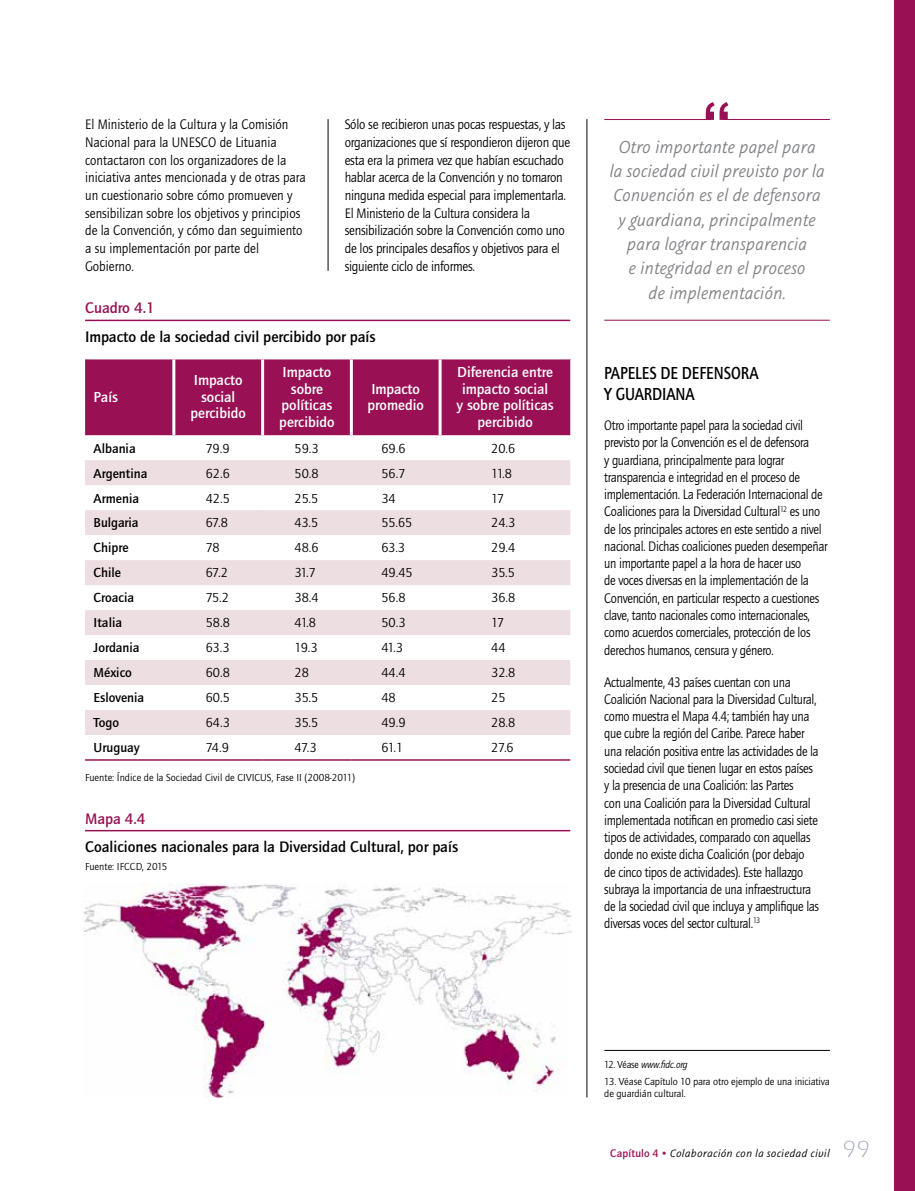
<style>
.page{position:relative;width:915px;height:1191px;background:#fff}
.page>*{position:absolute;margin:0;border:0;box-sizing:border-box;transform-origin:0 0}
.t1{font:italic 19.5px/24.3px "Graublau Sans";letter-spacing:-.01em;color:#808285;text-align:center;scale:.95 1}
.t2{font:500 18px/21px "Quay Sans ITC Std";color:#000;scale:.85 1}
.t3{font:500 15.75px "Quay Sans ITC Std";color:#000}
.t4{font:500 15.75px "Quay Sans ITC Std";color:#991154}
.t5{font:500 15px/16.5px "Quay Sans ITC Std";color:#fff;text-align:center}
.t6{font:14.25px/17.2px "Quay Sans ITC Std";letter-spacing:-.025em;color:#000;scale:.89 1}
.t7{font:14.25px/17.7px "Quay Sans ITC Std";letter-spacing:-.025em;color:#000;scale:.93 1}
.t8{font:14.25px/17.7px "Quay Sans ITC Std";color:#000;scale:.93 1}
.t9{font:13.5px "Quay Sans ITC Std";color:#000}
.t10{font:500 13.5px "Quay Sans ITC Std";color:#000}
.t11{font:italic 12px "Graublau Sans";letter-spacing:.01em;color:#000}
.t12{font:10.5px/12.8px "Quay Sans ITC Std";letter-spacing:-.01em;color:#000}
.t13{font:italic 10.5px "Quay Sans ITC Std";letter-spacing:-.02em;color:#000;scale:.94 1}
.s1{font-style:normal}
.s2{font-family:"Quay Sans ITC Std";font-weight:500;font-style:normal;font-size:11.25px;color:#991154}
.s3{font-family:"ITC Eras Std";font-weight:300;font-style:normal;font-size:24px;color:#929ba7}
</style>
<div class="page">
<div style="left:893px;top:0;width:21px;height:1191px;background:#991154"></div>
<hr style="left:586px;top:119px;width:1px;height:978px;background:#000">
<hr style="left:328px;top:119px;width:1px;height:152px;background:#000">
<hr style="left:604px;top:119px;width:106px;height:1px;background:#991154">
<hr style="left:723px;top:119px;width:106px;height:1px;background:#991154">
<hr style="left:604px;top:320px;width:225px;height:1px;background:#991154">
<svg style="left:705px;top:102px;width:23px;height:18px"></svg>
<hr style="left:604px;top:1050px;width:225px;height:1px;background:#000">
<hr style="left:85px;top:830px;width:485px;height:1px;background:#991154">
<img style="left:83px;top:883px;width:488px;height:214px">
<hr style="left:85px;top:320px;width:485px;height:1px;background:#991154">
<div style="left:85px;top:359px;width:485px;height:76px;background:#991154"></div>
<svg style="left:85px;top:460px;width:485px;height:275px;fill:#eddee1"></svg>
<hr style="left:172px;top:359px;width:3px;height:76px;background:#fff">
<hr style="left:261px;top:359px;width:3px;height:76px;background:#fff">
<hr style="left:350px;top:359px;width:3px;height:76px;background:#fff">
<hr style="left:438px;top:359px;width:3px;height:76px;background:#fff">
<hr style="left:85px;top:759px;width:89px;height:1px;background:#991154">
<hr style="left:174px;top:759px;width:88px;height:1px;background:#991154">
<hr style="left:262px;top:759px;width:89px;height:1px;background:#991154">
<hr style="left:351px;top:759px;width:89px;height:1px;background:#991154">
<hr style="left:440px;top:759px;width:130px;height:1px;background:#991154">
<p class="t8" style="left:85px;top:116px;width:238px">El Ministerio de la Cultura y la Comisión Nacional para la UNESCO de Lituania contactaron con los organizadores de la iniciativa antes mencionada y de otras para un cuestionario sobre cómo promueven y sensibilizan sobre los objetivos y principios de la Convención, y cómo dan seguimiento a su implementación por parte del Gobierno.</p>
<p class="t7" style="left:344px;top:116px;width:244px">Sólo se recibieron unas pocas respuestas, y las organizaciones que sí respondieron dijeron que esta era la primera vez que habían escuchado hablar acerca de la Convención y no tomaron ninguna medida especial para implementarla.<br>El Ministerio de la Cultura considera la sensibilización sobre la Convención como uno de los principales desafíos y objetivos para el siguiente ciclo de informes.</p>
<p class="t4" style="left:85px;top:299px;width:71px">Cuadro 4.1</p>
<p class="t3" style="left:85px;top:327px;width:292px">Impacto de la sociedad civil percibido por país</p>
<p class="t5" style="left:94px;top:389px;width:26px">País</p>
<p class="t5" style="left:190px;top:372px;width:57px">Impacto social percibido</p>
<p class="t5" style="left:279px;top:364px;width:57px">Impacto sobre políticas percibido</p>
<p class="t5" style="left:367px;top:380px;width:58px;text-align:left">Impacto promedio</p>
<p class="t5" style="left:456px;top:364px;width:99px">Diferencia entre impacto social<br>y sobre políticas percibido</p>
<p class="t10" style="left:94px;top:440px;width:44px">Albania</p>
<p class="t9" style="left:206px;top:440px;width:25px">79.9</p>
<p class="t9" style="left:294px;top:440px;width:26px">59.3</p>
<p class="t9" style="left:381px;top:440px;width:26px">69.6</p>
<p class="t9" style="left:491px;top:440px;width:26px">20.6</p>
<p class="t10" style="left:94px;top:465px;width:55px">Argentina</p>
<p class="t9" style="left:206px;top:465px;width:26px">62.6</p>
<p class="t9" style="left:294px;top:465px;width:26px">50.8</p>
<p class="t9" style="left:381px;top:465px;width:26px">56.7</p>
<p class="t9" style="left:491px;top:465px;width:22px">11.8</p>
<p class="t10" style="left:94px;top:490px;width:47px">Armenia</p>
<p class="t9" style="left:206px;top:490px;width:26px">42.5</p>
<p class="t9" style="left:294px;top:490px;width:25px">25.5</p>
<p class="t9" style="left:381px;top:490px;width:16px">34</p>
<p class="t9" style="left:491px;top:490px;width:15px">17</p>
<p class="t10" style="left:94px;top:515px;width:46px">Bulgaria</p>
<p class="t9" style="left:206px;top:515px;width:24px">67.8</p>
<p class="t9" style="left:294px;top:515px;width:25px">43.5</p>
<p class="t9" style="left:381px;top:515px;width:33px">55.65</p>
<p class="t9" style="left:491px;top:515px;width:26px">24.3</p>
<p class="t10" style="left:94px;top:540px;width:36px">Chipre</p>
<p class="t9" style="left:206px;top:540px;width:15px">78</p>
<p class="t9" style="left:294px;top:540px;width:26px">48.6</p>
<p class="t9" style="left:381px;top:540px;width:25px">63.3</p>
<p class="t9" style="left:491px;top:540px;width:26px">29.4</p>
<p class="t10" style="left:94px;top:565px;width:29px">Chile</p>
<p class="t9" style="left:206px;top:565px;width:24px">67.2</p>
<p class="t9" style="left:294px;top:565px;width:23px">31.7</p>
<p class="t9" style="left:381px;top:565px;width:33px">49.45</p>
<p class="t9" style="left:491px;top:565px;width:25px">35.5</p>
<p class="t10" style="left:94px;top:590px;width:42px">Croacia</p>
<p class="t9" style="left:206px;top:590px;width:25px">75.2</p>
<p class="t9" style="left:294px;top:590px;width:26px">38.4</p>
<p class="t9" style="left:381px;top:590px;width:26px">56.8</p>
<p class="t9" style="left:491px;top:590px;width:26px">36.8</p>
<p class="t10" style="left:94px;top:615px;width:30px">Italia</p>
<p class="t9" style="left:206px;top:615px;width:26px">58.8</p>
<p class="t9" style="left:294px;top:615px;width:23px">41.8</p>
<p class="t9" style="left:381px;top:615px;width:26px">50.3</p>
<p class="t9" style="left:491px;top:615px;width:15px">17</p>
<p class="t10" style="left:94px;top:640px;width:47px">Jordania</p>
<p class="t9" style="left:206px;top:640px;width:25px">63.3</p>
<p class="t9" style="left:294px;top:640px;width:25px">19.3</p>
<p class="t9" style="left:381px;top:640px;width:23px">41.3</p>
<p class="t9" style="left:491px;top:640px;width:16px">44</p>
<p class="t10" style="left:94px;top:665px;width:40px">México</p>
<p class="t9" style="left:206px;top:665px;width:26px">60.8</p>
<p class="t9" style="left:294px;top:665px;width:16px">28</p>
<p class="t9" style="left:381px;top:665px;width:26px">44.4</p>
<p class="t9" style="left:491px;top:665px;width:26px">32.8</p>
<p class="t10" style="left:94px;top:690px;width:52px">Eslovenia</p>
<p class="t9" style="left:206px;top:690px;width:26px">60.5</p>
<p class="t9" style="left:294px;top:690px;width:25px">35.5</p>
<p class="t9" style="left:381px;top:690px;width:16px">48</p>
<p class="t9" style="left:491px;top:690px;width:16px">25</p>
<p class="t10" style="left:94px;top:715px;width:27px">Togo</p>
<p class="t9" style="left:206px;top:715px;width:26px">64.3</p>
<p class="t9" style="left:294px;top:715px;width:25px">35.5</p>
<p class="t9" style="left:381px;top:715px;width:26px">49.9</p>
<p class="t9" style="left:491px;top:715px;width:26px">28.8</p>
<p class="t10" style="left:94px;top:740px;width:48px">Uruguay</p>
<p class="t9" style="left:206px;top:740px;width:25px">74.9</p>
<p class="t9" style="left:294px;top:740px;width:24px">47.3</p>
<p class="t9" style="left:381px;top:740px;width:23px">61.1</p>
<p class="t9" style="left:491px;top:740px;width:24px">27.6</p>
<p class="t12" style="left:85px;top:771px;width:271px">Fuente: Índice de la Sociedad Civil de CIVICUS, Fase II (2008-2011)</p>
<p class="t4" style="left:85px;top:809px;width:62px">Mapa 4.4</p>
<p class="t3" style="left:85px;top:837px;width:374px">Coaliciones nacionales para la Diversidad Cultural, por país</p>
<p class="t12" style="left:85px;top:860px;width:84px">Fuente: IFCCD, 2015</p>
<h1 class="t1" style="left:609px;top:134px;width:228px">Otro importante papel para<br>la sociedad civil previsto por la<br>Convención es el de defensora y guardiana, principalmente para lograr transparencia<br>e integridad en el proceso<br>de implementación.</h1>
<p class="t2" style="left:604px;top:362px;width:183px">PAPELES DE DEFENSORA<br>Y GUARDIANA</p>
<p class="t6" style="left:604px;top:417px;width:252px">Otro importante papel para la sociedad civil previsto por la Convención es el de defensora<br>y guardiana, principalmente para lograr transparencia e integridad en el proceso de implementación. La Federación Internacional de Coaliciones para la Diversidad Cultural<sup>12</sup> es uno de los principales actores en este sentido a nivel nacional. Dichas coaliciones pueden desempeñar un importante papel a la hora de hacer uso<br>de voces diversas en la implementación de la Convención, en particular respecto a cuestiones clave, tanto nacionales como internacionales, como acuerdos comerciales, protección de los derechos humanos, censura y género.</p>
<p class="t6" style="left:604px;top:673px;width:242px">Actualmente, 43 países cuentan con una Coalición Nacional para la Diversidad Cultural, como muestra el Mapa 4.4; también hay una que cubre la región del Caribe. Parece haber una relación positiva entre las actividades de la sociedad civil que tienen lugar en estos países y la presencia de una Coalición: las Partes<br>con una Coalición para la Diversidad Cultural implementada notifican en promedio casi siete tipos de actividades, comparado con aquellas donde no existe dicha Coalición (por debajo de cinco tipos de actividades). Este hallazgo subraya la importancia de una infraestructura de la sociedad civil que incluya y amplifique las diversas voces del sector cultural.<sup>13</sup></p>
<p class="t13" style="left:604px;top:1058px;width:90px"><span class="s1">12. Véase</span> www.fidc.org</p>
<p class="t12" style="left:604px;top:1074px;width:227px">13. Véase Capítulo 10 para otro ejemplo de una iniciativa de guardián cultural.</p>
<p class="t11" style="left:610px;top:1145px;width:261px"><span class="s2">Capítulo 4 •</span> Colaboración con la sociedad civil <span class="s3">99</span></p>
</div>
